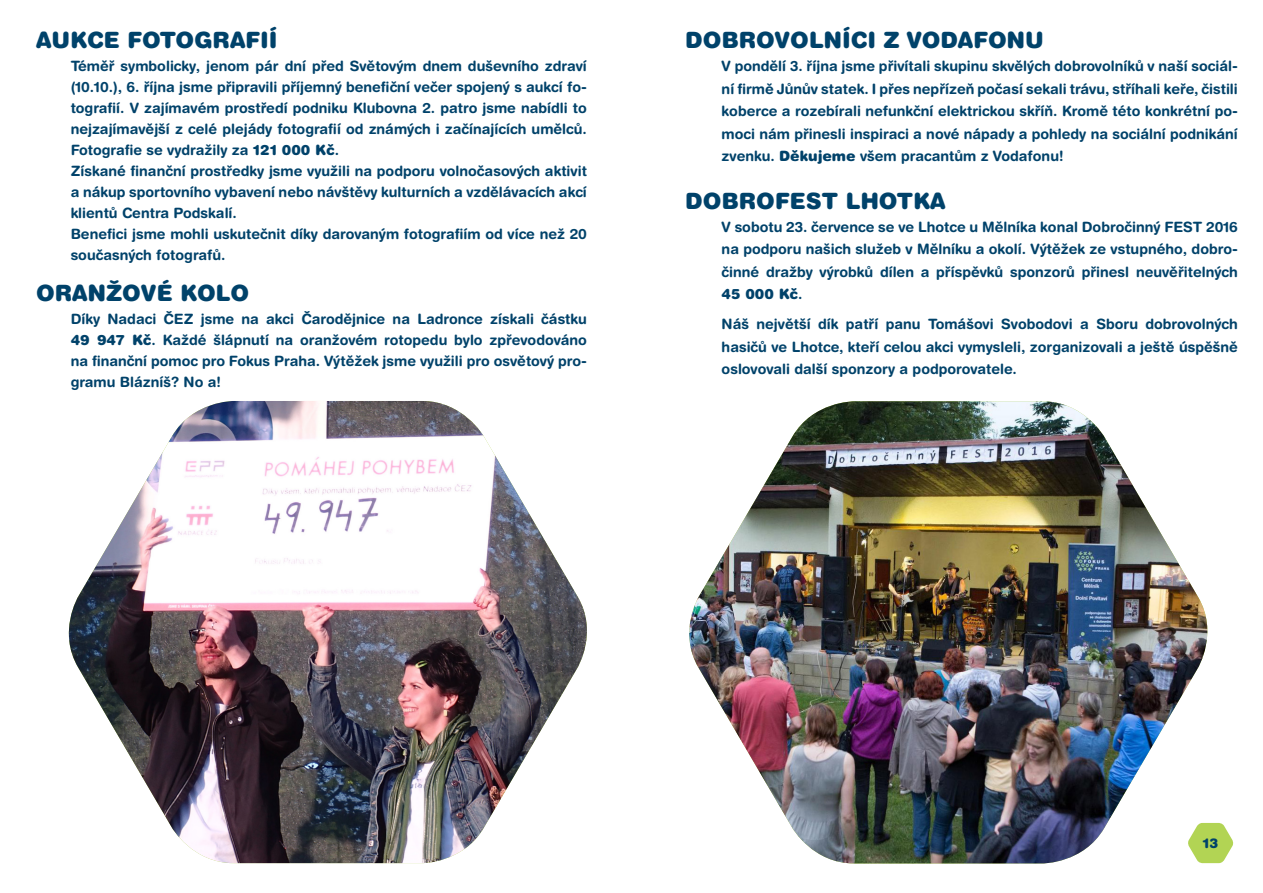
<style>
.page{position:relative;width:1263px;height:893px;background:#fff}
.page>*{position:absolute;margin:0;border:0;box-sizing:border-box;transform-origin:0 0}
.t1{font:900 22.5px "Helvetica Rounded CE";letter-spacing:-.005em;color:#00426a}
.t2{font:700 14.25px/21px "Helvetica Rounded CE";color:#00426a;text-align:justify}
.t3{font:900 13.5px "Helvetica Rounded CE";color:#00426a}
.s1{font-weight:900}
</style>
<div class="page">
<img style="left:68px;top:401px;width:519px;height:462px">
<img style="left:689px;top:401px;width:519px;height:462px">
<svg style="left:1187px;top:823px;width:47px;height:40px"></svg>
<p class="t1" style="left:36px;top:27px;width:243px">AUKCE FOTOGRAFIÍ</p>
<p class="t2" style="left:71px;top:55px;width:518px">Téměř symbolicky, jenom pár dní před Světovým dnem duševního zdraví (10.10.), 6. října jsme připravili příjemný benefiční večer spojený s aukcí fo&shy;tografií. V zajímavém prostředí podniku Klubovna 2. patro jsme nabídli to nejzajímavější z celé plejády fotografií od známých i začínajících umělců.<br>Fotografie se vydražily za <span class="s1">121 000 Kč</span>.</p>
<p class="t2" style="left:71px;top:160px;width:518px">Získané finanční prostředky jsme využili na podporu volnočasových aktivit a nákup sportovního vybavení nebo návštěvy kulturních a vzdělávacích akcí klientů Centra Podskalí.</p>
<p class="t2" style="left:71px;top:223px;width:518px">Benefici jsme mohli uskutečnit díky darovaným fotografiím od více než 20 současných fotografů.</p>
<p class="t1" style="left:36px;top:279px;width:215px">ORANŽOVÉ KOLO</p>
<p class="t2" style="left:71px;top:308px;width:518px">Díky Nadaci ČEZ jsme na akci Čarodějnice na Ladronce získali částku <span class="s1">49 947 Kč</span>. Každé šlápnutí na oranžovém rotopedu bylo zpřevodováno na finanční pomoc pro Fokus Praha. Výtěžek jsme využili pro osvětový pro&shy;gramu Blázníš? No a!</p>
<p class="t1" style="left:685px;top:27px;width:360px">DOBROVOLNÍCI Z VODAFONU</p>
<p class="t2" style="left:722px;top:55px;width:518px;line-height:22.5px">V pondělí 3. října jsme přivítali skupinu skvělých dobrovolníků v naší sociál&shy;ní firmě Jůnův statek. I přes nepřízeň počasí sekali trávu, stříhali keře, čistili koberce a rozebírali nefunkční elektrickou skříň. Kromě této konkrétní po&shy;moci nám přinesli inspiraci a nové nápady a pohledy na sociální podnikání zvenku. <span class="s1">Děkujeme</span> všem pracantům z Vodafonu!</p>
<p class="t1" style="left:685px;top:187px;width:262px">DOBROFEST LHOTKA</p>
<p class="t2" style="left:722px;top:215px;width:518px;line-height:22.5px">V sobotu 23. července se ve Lhotce u Mělníka konal Dobročinný FEST 2016 na podporu našich služeb v Mělníku a okolí. Výtěžek ze vstupného, dobro&shy;činné dražby výrobků dílen a příspěvků sponzorů přinesl neuvěřitelných <span class="s1">45 000 Kč</span>.</p>
<p class="t2" style="left:722px;top:313px;width:518px;line-height:22.5px">Náš největší dík patří panu Tomášovi Svobodovi a Sboru dobrovolných hasičů ve Lhotce, kteří celou akci vymysleli, zorganizovali a ještě úspěšně oslovovali další sponzory a podporovatele.</p>
<p class="t3" style="left:1202px;top:835px;width:18px">13</p>
</div>
